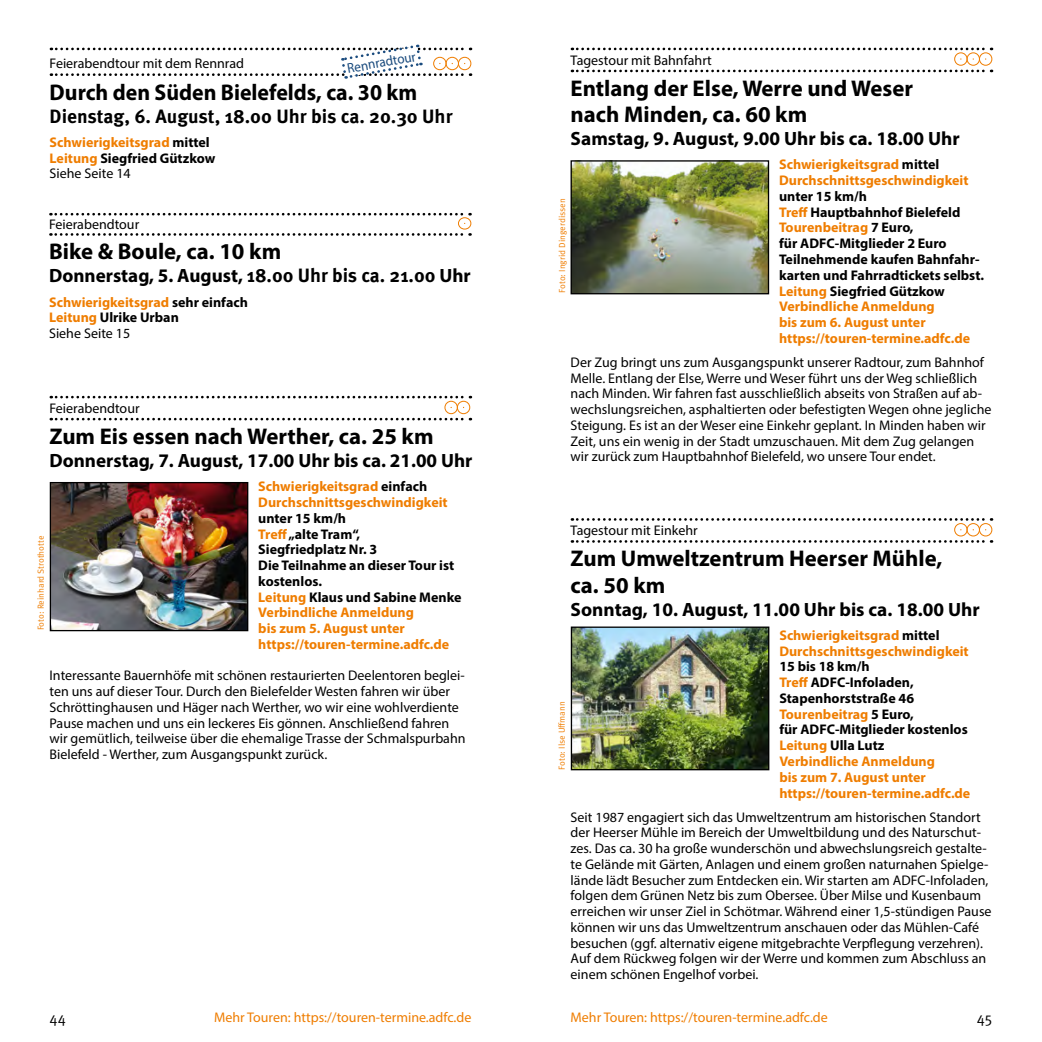
<style>
.page{position:relative;width:1042px;height:1042px;background:#fff}
.page>*{position:absolute;margin:0;border:0;box-sizing:border-box;transform-origin:0 0}
.t1{font:700 22.75px/26.2px "Myriad Pro";color:#000}
.t2{font:700 22.75px "Myriad Pro";color:#000;scale:.96 1}
.t3{font:700 19.25px "Myriad Pro";color:#000}
.t4{font:700 19.25px "Meta Pro";color:#000}
.t5{font:14.88px "Meta Pro Norm";color:#000}
.t6{font:14px/15.8px "Myriad Pro";color:#000}
.t7{font:700 14px/15.8px "Myriad Pro";color:#ef7d00}
.t8{font:700 14px/15.8px "Myriad Pro";color:#000}
.t9{font:14px "Myriad Pro";color:#ef7d00}
.t10{font:14px "Myriad Pro";color:#1a4b7e;scale:.94 1}
.t11{font:8.75px "Meta Pro Norm";color:#ef7d00}
.s1{color:#000}
.s2{font-weight:400;color:#000}
.s3{font-family:"Meta Pro"}
.s4{color:#ef7d00}
</style>
<div class="page">
<svg style="left:572px;top:48px;width:420px;height:2px"></svg>
<svg style="left:572px;top:70px;width:420px;height:2px"></svg>
<div style="left:954px;top:52px;width:13px;height:14px;border:1px solid #ef7d00;border-radius:50%"></div>
<div style="left:966px;top:52px;width:14px;height:14px;border:1px solid #ef7d00;border-radius:50%"></div>
<div style="left:979px;top:52px;width:13px;height:14px;border:1px solid #ef7d00;border-radius:50%"></div>
<svg style="left:51px;top:418px;width:420px;height:2px"></svg>
<svg style="left:51px;top:396px;width:420px;height:2px"></svg>
<img style="left:52px;top:484px;width:194px;height:145px">
<div style="left:50px;top:482px;width:198px;height:149px;border:1px solid #000"></div>
<div style="left:444px;top:401px;width:14px;height:13px;border:1px solid #ef7d00;border-radius:50%"></div>
<div style="left:457px;top:401px;width:13px;height:13px;border:1px solid #ef7d00;border-radius:50%"></div>
<svg style="left:572px;top:518px;width:420px;height:3px"></svg>
<svg style="left:572px;top:540px;width:420px;height:3px"></svg>
<div style="left:954px;top:523px;width:13px;height:13px;border:1px solid #ef7d00;border-radius:50%"></div>
<div style="left:966px;top:523px;width:14px;height:13px;border:1px solid #ef7d00;border-radius:50%"></div>
<div style="left:979px;top:523px;width:13px;height:13px;border:1px solid #ef7d00;border-radius:50%"></div>
<svg style="left:51px;top:44px;width:420px;height:35px"></svg>
<img style="left:572px;top:162px;width:195px;height:130px">
<div style="left:570px;top:160px;width:199px;height:134px;border:1px solid #000"></div>
<img style="left:573px;top:628px;width:194px;height:140px">
<div style="left:571px;top:626px;width:198px;height:144px;border:1px solid #000"></div>
<svg style="left:50px;top:213px;width:420px;height:2px"></svg>
<svg style="left:50px;top:233px;width:420px;height:3px"></svg>
<div style="left:458px;top:217px;width:13px;height:13px;border:1px solid #ef7d00;border-radius:50%"></div>
<p class="t10" style="left:346px;top:60px;width:75px;rotate:-10deg">Rennradtour</p>
<p class="t6" style="left:50px;top:55px;width:196px">Feierabendtour mit dem Rennrad</p>
<h1 class="t2" style="left:50px;top:77px;width:385px">Durch den Süden Bielefelds, ca. 30 km</h1>
<h2 class="t4" style="left:50px;top:101px;width:404px">Dienstag, 6. August, 18.00 Uhr bis ca. 20.30 Uhr</h2>
<p class="t7" style="left:50px;top:134px;width:167px">Schwierigkeitsgrad <span class="s1">mittel<br></span>Leitung <span class="s1">Siegfried Gützkow<br></span><span class="s2">Siehe Seite 14</span></p>
<p class="t6" style="left:49px;top:216px;width:92px">Feierabendtour</p>
<h1 class="t1" style="left:49px;top:238px;width:234px">Bike &amp; Boule, ca. 10 km</h1>
<h2 class="t3" style="left:49px;top:263px;width:423px">Donnerstag, 5. August, <span class="s3">18.00 Uhr bis ca. 21.00</span> Uhr</h2>
<p class="t7" style="left:49px;top:293px;width:200px">Schwierigkeitsgrad <span class="s1">sehr einfach<br></span>Leitung <span class="s1">Ulrike Urban<br></span><span class="s2">Siehe Seite 15</span></p>
<p class="t6" style="left:49px;top:401px;width:92px">Feierabendtour</p>
<h1 class="t1" style="left:49px;top:422px;width:386px">Zum Eis essen nach Werther, ca. 25 km</h1>
<h2 class="t3" style="left:49px;top:448px;width:424px">Donnerstag, 7. August, 17.00 Uhr bis ca. 21.00 Uhr</h2>
<p class="t7" style="left:258px;top:478px;width:191px">Schwierigkeitsgrad <span class="s1">einfach<br></span>Durchschnittsgeschwindigkeit</p>
<p class="t8" style="left:258px;top:510px;width:205px">unter 15 km/h<br><span class="s4">Treff</span> „alte Tram“,<br>Siegfriedplatz Nr. 3<br>Die Teilnahme an dieser Tour ist kostenlos.<br><span class="s4">Leitung</span> Klaus und Sabine Menke<br><span class="s4">Verbindliche Anmeldung<br>bis zum 5. August unter https://touren-termine.adfc.de</span></p>
<p class="t6" style="left:49px;top:667px;width:418px">Interessante Bauernhöfe mit schönen restaurierten Deelentoren beglei&shy;ten uns auf dieser Tour. Durch den Bielefelder Westen fahren wir über Schröttinghausen und Häger nach Werther, wo wir eine wohlverdiente Pause machen und uns ein leckeres Eis gönnen. Anschließend fahren wir gemütlich, teilweise über die ehemalige Trasse der Schmalspurbahn Bielefeld - Werther, zum Ausgangspunkt zurück.</p>
<p class="t11" style="left:34px;top:630px;width:96px;rotate:-90deg">Foto: Reinhard Strothotte</p>
<p class="t6" style="left:570px;top:52px;width:143px">Tagestour mit Bahnfahrt</p>
<h1 class="t1" style="left:570px;top:74px;width:344px">Entlang der Else, Werre und Weser nach Minden, ca. 60 km</h1>
<h2 class="t3" style="left:570px;top:126px;width:391px">Samstag, 9. August, 9.00 Uhr bis ca. 18.00 Uhr</h2>
<p class="t7" style="left:779px;top:156px;width:191px">Schwierigkeitsgrad <span class="s1">mittel<br></span>Durchschnittsgeschwindigkeit</p>
<p class="t8" style="left:779px;top:188px;width:206px">unter 15 km/h<br><span class="s4">Treff</span> Hauptbahnhof Bielefeld<br><span class="s4">Tourenbeitrag</span> 7 Euro,<br>für ADFC-Mitglieder 2 Euro<br>Teilnehmende kaufen Bahnfahr&shy;karten und Fahrradtickets selbst.<br><span class="s4">Leitung</span> Siegfried Gützkow<br><span class="s4">Verbindliche Anmeldung<br>bis zum 6. August unter https://touren-termine.adfc.de</span></p>
<p class="t6" style="left:570px;top:354px;width:422px">Der Zug bringt uns zum Ausgangspunkt unserer Radtour, zum Bahnhof Melle. Entlang der Else, Werre und Weser führt uns der Weg schließlich nach Minden. Wir fahren fast ausschließlich abseits von Straßen auf ab&shy;wechslungsreichen, asphaltierten oder befestigten Wegen ohne jegliche Steigung. Es ist an der Weser eine Einkehr geplant. In Minden haben wir Zeit, uns ein wenig in der Stadt umzuschauen. Mit dem Zug gelangen wir zurück zum Hauptbahnhof Bielefeld, wo unsere Tour endet.</p>
<p class="t11" style="left:555px;top:293px;width:96px;rotate:-90deg">Foto: Ingrid Dingerdissen</p>
<p class="t6" style="left:570px;top:522px;width:129px">Tagestour mit Einkehr</p>
<h1 class="t1" style="left:570px;top:545px;width:373px">Zum Umweltzentrum Heerser Mühle, ca. 50 km</h1>
<h2 class="t3" style="left:570px;top:597px;width:411px">Sonntag, 10. August, 11.00 Uhr bis ca. 18.00 Uhr</h2>
<p class="t7" style="left:779px;top:627px;width:191px">Schwierigkeitsgrad <span class="s1">mittel<br></span>Durchschnittsgeschwindigkeit</p>
<p class="t7" style="left:779px;top:658px;width:193px"><span class="s1">15 bis 18 km/h<br></span>Treff <span class="s1">ADFC-Infoladen,<br>Stapenhorststraße 46<br></span>Tourenbeitrag <span class="s1">5 Euro,<br>für ADFC-Mitglieder kostenlos<br></span>Leitung <span class="s1">Ulla Lutz<br></span>Verbindliche Anmeldung<br>bis zum 7. August unter https://touren-termine.adfc.de</p>
<p class="t6" style="left:570px;top:809px;width:422px">Seit 1987 engagiert sich das Umweltzentrum am historischen Standort der Heerser Mühle im Bereich der Umweltbildung und des Naturschut&shy;zes. Das ca. 30 ha große wunderschön und abwechslungsreich gestalte&shy;te Gelände mit Gärten, Anlagen und einem großen naturnahen Spielge&shy;lände lädt Besucher zum Entdecken ein. Wir starten am ADFC-Infoladen, folgen dem Grünen Netz bis zum Obersee. Über Milse und Kusenbaum erreichen wir unser Ziel in Schötmar. Während einer 1,5-stündigen Pause können wir uns das Umweltzentrum anschauen oder das Mühlen-Café besuchen (ggf. alternativ eigene mitgebrachte Verpflegung verzehren).<br>Auf dem Rückweg folgen wir der Werre und kommen zum Abschluss an einem schönen Engelhof vorbei.</p>
<p class="t11" style="left:555px;top:769px;width:70px;rotate:-90deg">Foto: Ilse Uffmann</p>
<p class="t5" style="left:50px;top:1006px;width:18px">44</p>
<p class="t9" style="left:214px;top:1009px;width:259px">Mehr Touren: https://touren-termine.adfc.de</p>
<p class="t9" style="left:570px;top:1009px;width:259px">Mehr Touren: https://touren-termine.adfc.de</p>
<p class="t5" style="left:977px;top:1006px;width:17px">45</p>
</div>
